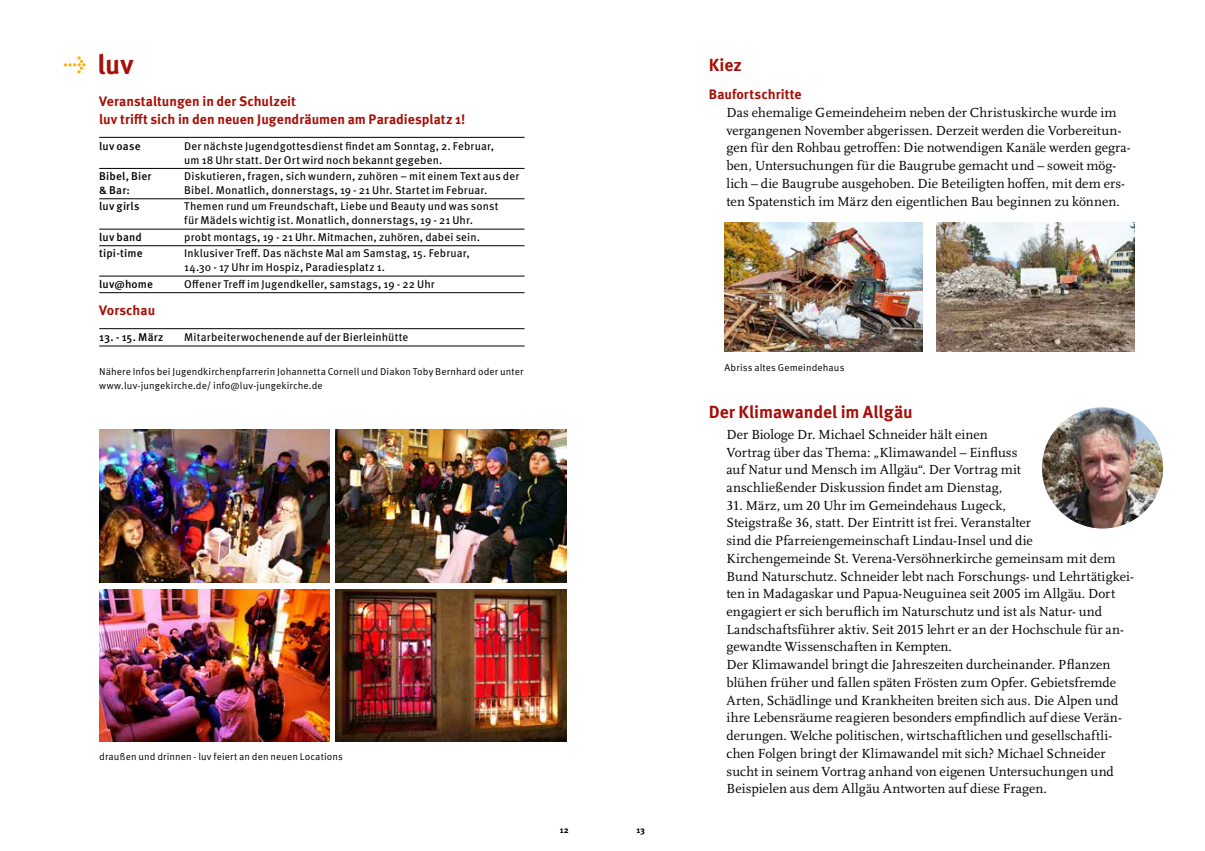
<style>
.page{position:relative;width:1205px;height:851px;background:#fff}
.page>*{position:absolute;margin:0;border:0;box-sizing:border-box;transform-origin:0 0}
.t1{font:700 27.5px "Meta Pro";color:#a51008}
.t2{font:700 17.5px "Meta Pro";color:#a51008}
.t3{font:13.75px/17.8px "Scala LF";letter-spacing:.005em;color:#000}
.t4{font:700 13.75px/17.8px "Meta Pro";color:#a51008}
.t5{font:11.25px/13.8px "Meta Pro";letter-spacing:.01em;color:#000}
.t6{font:500 11.25px "Meta Pro";letter-spacing:.015em;color:#000}
.t7{font:10px/13.8px "Meta Pro";letter-spacing:.01em;color:#000}
.t8{font:700 8.75px "Meta Pro";color:#000}
.s1{font-size:18.75px;color:#f9b000}
</style>
<div class="page">
<hr style="left:99px;top:137px;width:425px;height:1px;background:#000">
<hr style="left:99px;top:168px;width:425px;height:1px;background:#000">
<hr style="left:99px;top:198px;width:425px;height:1px;background:#000">
<hr style="left:99px;top:229px;width:425px;height:1px;background:#000">
<hr style="left:99px;top:245px;width:425px;height:1px;background:#000">
<hr style="left:99px;top:276px;width:425px;height:1px;background:#000">
<hr style="left:99px;top:292px;width:425px;height:1px;background:#000">
<hr style="left:99px;top:328px;width:425px;height:1px;background:#000">
<hr style="left:99px;top:346px;width:425px;height:1px;background:#000">
<img style="left:1042px;top:407px;width:121px;height:121px;border-radius:61px">
<img style="left:99px;top:429px;width:231px;height:153px">
<img style="left:99px;top:589px;width:231px;height:152px">
<img style="left:336px;top:429px;width:230px;height:153px">
<img style="left:336px;top:589px;width:230px;height:152px">
<img style="left:724px;top:222px;width:198px;height:129px">
<img style="left:936px;top:222px;width:198px;height:129px">
<h1 class="t1" style="left:64px;top:47px;width:71px"><span class="s1">→</span> luv</h1>
<p class="t4" style="left:99px;top:93px;width:368px">Veranstaltungen in der Schulzeit<br>luv trifft sich in den neuen Jugendräumen am Paradiesplatz 1!</p>
<p class="t6" style="left:99px;top:139px;width:43px">luv oase</p>
<p class="t5" style="left:184px;top:139px;width:311px">Der nächste Jugendgottesdienst findet am Sonntag, 2. Februar, um 18 Uhr statt. Der Ort wird noch bekannt gegeben.</p>
<p class="t6" style="left:99px;top:169px;width:54px">Bibel, Bier</p>
<p class="t5" style="left:184px;top:170px;width:336px">Diskutieren, fragen, sich wundern, zuhören – mit einem Text aus der</p>
<p class="t6" style="left:99px;top:183px;width:32px">&amp; Bar:</p>
<p class="t5" style="left:184px;top:183px;width:305px">Bibel. Monatlich, donnerstags, 19 - 21 Uhr. Startet im Februar.</p>
<p class="t6" style="left:99px;top:199px;width:42px">luv girls</p>
<p class="t5" style="left:184px;top:200px;width:316px">Themen rund um Freundschaft, Liebe und Beauty und was sonst für Mädels wichtig ist. Monatlich, donnerstags, 19 - 21 Uhr.</p>
<p class="t6" style="left:99px;top:230px;width:44px">luv band</p>
<p class="t5" style="left:184px;top:230px;width:297px">probt montags, 19 - 21 Uhr. Mitmachen, zuhören, dabei sein.</p>
<p class="t6" style="left:99px;top:246px;width:45px">tipi-time</p>
<p class="t5" style="left:184px;top:247px;width:287px">Inklusiver Treff. Das nächste Mal am Samstag, 15. Februar,<br>14.30 - 17 Uhr im Hospiz, Paradiesplatz 1.</p>
<p class="t6" style="left:99px;top:277px;width:55px">luv@home</p>
<p class="t5" style="left:184px;top:277px;width:252px">Offener Treff im Jugendkeller, samstags, 19 - 22 Uhr</p>
<p class="t4" style="left:99px;top:302px;width:57px">Vorschau</p>
<p class="t6" style="left:99px;top:330px;width:66px">13. - 15. März</p>
<p class="t5" style="left:184px;top:330px;width:226px">Mitarbeiterwochenende auf der Bierleinhütte</p>
<p class="t7" style="left:99px;top:365px;width:425px">Nähere Infos bei Jugendkirchenpfarrerin Johannetta Cornell und Diakon Toby Bernhard oder unter www.luv-jungekirche.de/ info@luv-jungekirche.de</p>
<p class="t7" style="left:99px;top:749px;width:245px">draußen und drinnen - luv feiert an den neuen Locations</p>
<p class="t8" style="left:560px;top:824px;width:10px">12</p>
<p class="t8" style="left:636px;top:824px;width:10px">13</p>
<p class="t2" style="left:709px;top:54px;width:35px">Kiez</p>
<p class="t4" style="left:709px;top:86px;width:94px">Baufortschritte</p>
<p class="t3" style="left:726px;top:104px;width:406px">Das ehemalige Gemeindeheim neben der Christuskirche wurde im vergangenen November abgerissen. Derzeit werden die Vorbereitun&shy;gen für den Rohbau getroffen: Die notwendigen Kanäle werden gegra&shy;ben, Untersuchungen für die Baugrube gemacht und – soweit mög&shy;lich – die Baugrube ausgehoben. Die Beteiligten hoffen, mit dem ers&shy;ten Spatenstich im März den eigentlichen Bau beginnen zu können.</p>
<p class="t7" style="left:724px;top:360px;width:122px">Abriss altes Gemeindehaus</p>
<p class="t2" style="left:709px;top:400px;width:205px">Der Klimawandel im Allgäu</p>
<p class="t3" style="left:726px;top:425px;width:296px">Der Biologe Dr. Michael Schneider hält einen Vortrag über das Thema: „Klimawandel – Einfluss auf Natur und Mensch im Allgäu“. Der Vortrag mit anschließender Diskussion findet am Dienstag,</p>
<p class="t3" style="left:726px;top:496px;width:409px">31. März, um 20 Uhr im Gemeindehaus Lugeck,<br>Steigstraße 36, statt. Der Eintritt ist frei. Veranstalter<br>sind die Pfarreiengemeinschaft Lindau-Insel und die Kirchengemeinde St. Verena-Versöhnerkirche gemeinsam mit dem Bund Naturschutz. Schneider lebt nach Forschungs- und Lehrtätigkei&shy;ten in Madagaskar und Papua-Neuguinea seit 2005 im Allgäu. Dort engagiert er sich beruflich im Naturschutz und ist als Natur- und Landschaftsführer aktiv. Seit 2015 lehrt er an der Hochschule für an&shy;gewandte Wissenschaften in Kempten.<br>Der Klimawandel bringt die Jahreszeiten durcheinander. Pflanzen blühen früher und fallen späten Frösten zum Opfer. Gebietsfremde Arten, Schädlinge und Krankheiten breiten sich aus. Die Alpen und ihre Lebensräume reagieren besonders empfindlich auf diese Verän&shy;derungen. Welche politischen, wirtschaftlichen und gesellschaftli&shy;chen Folgen bringt der Klimawandel mit sich? Michael Schneider sucht in seinem Vortrag anhand von eigenen Untersuchungen und Beispielen aus dem Allgäu Antworten auf diese Fragen.</p>
</div>
